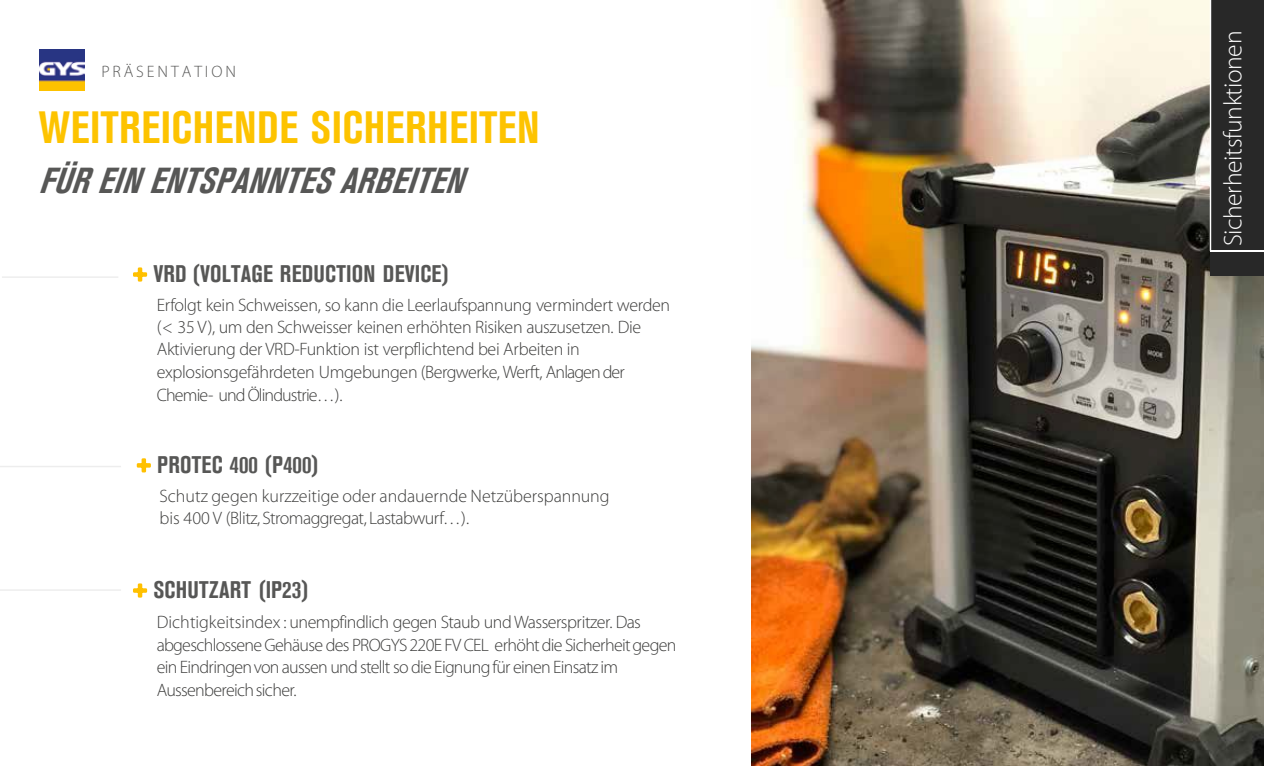
<style>
.page{position:relative;width:1264px;height:766px;background:#fff}
.page>*{position:absolute;margin:0;border:0;box-sizing:border-box;transform-origin:0 0}
.t1{font:700 condensed 45px "Akzidenz Grotesk BE";letter-spacing:.01em;color:#fdc300}
.t2{font:italic 700 condensed 36px "Akzidenz Grotesk BE";color:#575756}
.t3{font:300 25.5px "Myriad Pro";letter-spacing:-.015em;color:#fff}
.t4{font:700 condensed 24px "Akzidenz Grotesk BE";letter-spacing:.01em;color:#575756}
.t5{font:300 18px/22.5px "Myriad Pro";letter-spacing:-.025em;color:#3c3c3b}
.t6{font:300 18px/22.5px "Myriad Pro";letter-spacing:-.005em;color:#3c3c3b}
.t7{font:300 16.5px "Myriad Pro";color:#575756}
</style>
<div class="page">
<img style="left:40px;top:49px;width:44px;height:42px">
<img style="left:751px;top:0;width:512px;height:765px">
<div style="left:1210px;top:0;width:53px;height:276px;background:#282828"></div>
<hr style="left:1210px;top:250px;width:53px;height:2px;background:#fff">
<hr style="left:1209px;top:0;width:1px;height:251px;background:#fff">
<hr style="left:2px;top:276px;width:116px;height:2px;background:#ededed">
<hr style="left:0;top:589px;width:121px;height:2px;background:#ededed">
<hr style="left:0;top:466px;width:121px;height:1px;background:#ededed">
<svg style="left:133px;top:267px;width:15px;height:15px"></svg>
<svg style="left:136px;top:458px;width:15px;height:15px"></svg>
<svg style="left:133px;top:583px;width:15px;height:15px"></svg>
<p class="t7" style="left:101px;top:62px;width:136px">P R Ä S E N T A T I O N</p>
<h1 class="t1" style="left:38px;top:101px;width:502px">WEITREICHENDE SICHERHEITEN</h1>
<h1 class="t2" style="left:38px;top:160px;width:439px">FÜREINENTSPANNTESARBEITEN</h1>
<p class="t4" style="left:153px;top:260px;width:296px">VRD (VOLTAGE REDUCTION DEVICE)</p>
<p class="t5" style="left:157px;top:293px;width:515px">Erfolgt kein Schweissen, so kann die Leerlaufspannung vermindert werden (&lt; 35 V), um den Schweisser keinen erhöhten Risiken auszusetzen. Die Aktivierung der VRD-Funktion ist verpflichtend bei Arbeiten in explosionsgefährdeten Umgebungen (Bergwerke, Werft, Anlagen der Chemie- und Ölindustrie…).</p>
<p class="t4" style="left:157px;top:451px;width:163px">PROTEC 400 (P400)</p>
<p class="t6" style="left:159px;top:484px;width:451px">Schutz gegen kurzzeitige oder andauernde Netzüberspannung bis 400 V (Blitz, Stromaggregat, Lastabwurf…).</p>
<p class="t4" style="left:153px;top:576px;width:156px">SCHUTZART (IP23)</p>
<p class="t5" style="left:157px;top:610px;width:521px">Dichtigkeitsindex : unempfindlich gegen Staub und Wasserspritzer. Das abgeschlossene Gehäuse des PROGYS 220E FV CEL erhöht die Sicherheit gegen ein Eindringen von aussen und stellt so die Eignung für einen Einsatz im Aussenbereichsicher.</p>
<p class="t3" style="left:1217px;top:246px;width:217px;rotate:-90deg">Sicherheitsfunktionen</p>
</div>
